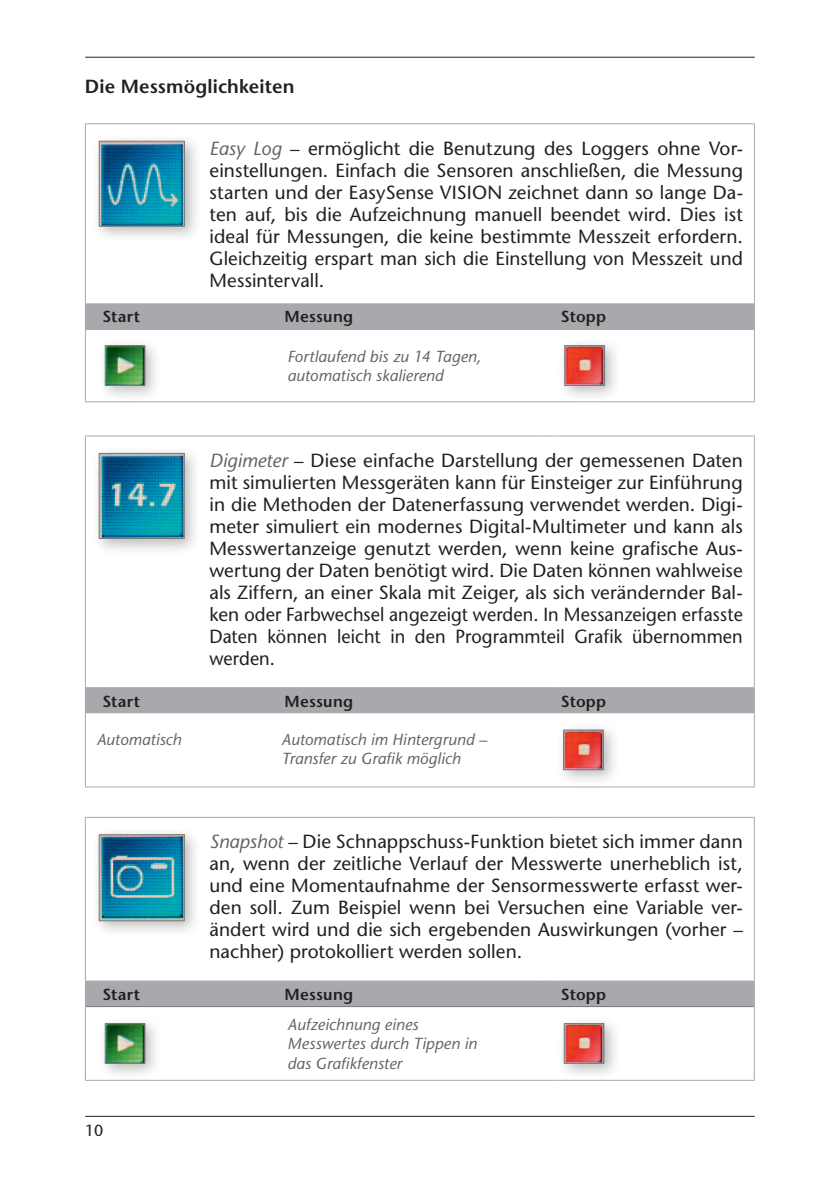
<style>
.page{position:relative;width:840px;height:1191px;background:#fff}
.page>*{position:absolute;margin:0;border:0;box-sizing:border-box;transform-origin:0 0}
._22_Fließtext_1_BZ_n{font:500 19px/22px "Stone Sans Std";letter-spacing:.005em;color:#231f20;text-align:justify}
._21_Fließtext_1_2_BZ{font:500 19px/22px "Stone Sans Std";letter-spacing:.005em;color:#231f20;text-align:justify}
._02_Überschrift_2{font:600 19px "Stone Sans Std";letter-spacing:.01em;color:#231f20}
._90_Bildunterschrift{font:italic 500 16px/19.2px "Stone Sans Std";letter-spacing:.005em;color:#636366}
._20_Flietext_ohne_Ab{font:600 16px "Stone Sans Std";letter-spacing:.015em;color:#231f20}
.t1{font:500 16px "Stone Sans Std";color:#231f20}
.s1{font-style:italic;color:#636366}
</style>
<div class="page">
<hr style="left:85px;top:1115px;width:669px;height:1px;background:#231f20">
<hr style="left:85px;top:57px;width:669px;height:1px;background:#231f20">
<div style="left:85px;top:304px;width:669px;height:25px;background:#a8a9ad"></div>
<hr style="left:85px;top:303px;width:113px;height:1px;background:#a8a9ad">
<hr style="left:198px;top:303px;width:72px;height:1px;background:#a8a9ad">
<hr style="left:270px;top:303px;width:277px;height:1px;background:#a8a9ad">
<hr style="left:547px;top:303px;width:207px;height:1px;background:#a8a9ad">
<hr style="left:85px;top:329px;width:113px;height:1px;background:#a8a9ad">
<hr style="left:85px;top:330px;width:1px;height:71px;background:#a8a9ad">
<hr style="left:198px;top:329px;width:72px;height:1px;background:#a8a9ad">
<hr style="left:270px;top:329px;width:277px;height:1px;background:#a8a9ad">
<hr style="left:547px;top:329px;width:207px;height:1px;background:#a8a9ad">
<hr style="left:753px;top:330px;width:1px;height:71px;background:#a8a9ad">
<hr style="left:85px;top:401px;width:113px;height:1px;background:#a8a9ad">
<hr style="left:198px;top:401px;width:72px;height:1px;background:#a8a9ad">
<hr style="left:270px;top:401px;width:277px;height:1px;background:#a8a9ad">
<hr style="left:547px;top:401px;width:207px;height:1px;background:#a8a9ad">
<hr style="left:198px;top:123px;width:72px;height:1px;background:#a8a9ad">
<hr style="left:270px;top:123px;width:277px;height:1px;background:#a8a9ad">
<hr style="left:547px;top:123px;width:207px;height:1px;background:#a8a9ad">
<hr style="left:753px;top:124px;width:1px;height:179px;background:#a8a9ad">
<hr style="left:85px;top:123px;width:113px;height:1px;background:#a8a9ad">
<hr style="left:85px;top:124px;width:1px;height:179px;background:#a8a9ad">
<div style="left:91px;top:133px;width:110px;height:110px;background:#231f20;opacity:.3"></div>
<img style="left:101px;top:143px;width:82px;height:82px">
<div style="left:99px;top:141px;width:86px;height:86px;border:1px solid #76787b"></div>
<div style="left:97px;top:338px;width:65px;height:64px;background:#231f20;opacity:.3"></div>
<img style="left:107px;top:347px;width:36px;height:36px">
<div style="left:105px;top:345px;width:40px;height:40px;border:1px solid #76787b"></div>
<div style="left:556px;top:338px;width:65px;height:65px;background:#231f20;opacity:.3"></div>
<img style="left:566px;top:347px;width:36px;height:37px">
<div style="left:564px;top:345px;width:40px;height:41px;border:1px solid #76787b"></div>
<svg style="left:85px;top:688px;width:668px;height:318px"></svg>
<hr style="left:86px;top:1006px;width:112px;height:1px;background:#76787b">
<hr style="left:198px;top:1006px;width:72px;height:1px;background:#76787b">
<svg style="left:270px;top:1006px;width:12px;height:1px"></svg>
<hr style="left:282px;top:1006px;width:258px;height:1px;background:#76787b">
<svg style="left:540px;top:1006px;width:18px;height:1px"></svg>
<hr style="left:558px;top:1006px;width:195px;height:1px;background:#76787b">
<hr style="left:85px;top:687px;width:113px;height:1px;background:#a8a9ad">
<svg style="left:85px;top:688px;width:1px;height:25px"></svg>
<hr style="left:198px;top:687px;width:72px;height:1px;background:#a8a9ad">
<svg style="left:270px;top:687px;width:12px;height:1px"></svg>
<hr style="left:282px;top:687px;width:258px;height:1px;background:#a8a9ad">
<svg style="left:540px;top:687px;width:18px;height:1px"></svg>
<hr style="left:558px;top:687px;width:196px;height:1px;background:#a8a9ad">
<svg style="left:753px;top:688px;width:1px;height:25px"></svg>
<hr style="left:85px;top:713px;width:1px;height:73px;background:#a8a9ad">
<hr style="left:753px;top:713px;width:1px;height:73px;background:#a8a9ad">
<hr style="left:85px;top:786px;width:113px;height:1px;background:#a8a9ad">
<hr style="left:198px;top:786px;width:72px;height:1px;background:#a8a9ad">
<svg style="left:270px;top:786px;width:12px;height:1px"></svg>
<hr style="left:282px;top:786px;width:258px;height:1px;background:#a8a9ad">
<svg style="left:540px;top:786px;width:15px;height:1px"></svg>
<hr style="left:558px;top:786px;width:196px;height:1px;background:#a8a9ad">
<hr style="left:85px;top:980px;width:113px;height:1px;background:#a8a9ad">
<svg style="left:85px;top:981px;width:1px;height:25px"></svg>
<hr style="left:198px;top:980px;width:72px;height:1px;background:#a8a9ad">
<svg style="left:270px;top:980px;width:12px;height:1px"></svg>
<hr style="left:282px;top:980px;width:258px;height:1px;background:#a8a9ad">
<svg style="left:540px;top:980px;width:18px;height:1px"></svg>
<hr style="left:558px;top:980px;width:196px;height:1px;background:#a8a9ad">
<svg style="left:753px;top:981px;width:1px;height:25px"></svg>
<hr style="left:85px;top:1006px;width:1px;height:74px;background:#a8a9ad">
<hr style="left:753px;top:1006px;width:1px;height:74px;background:#a8a9ad">
<hr style="left:85px;top:435px;width:113px;height:1px;background:#a8a9ad">
<hr style="left:85px;top:436px;width:1px;height:251px;background:#a8a9ad">
<hr style="left:198px;top:435px;width:72px;height:1px;background:#a8a9ad">
<svg style="left:270px;top:435px;width:12px;height:1px"></svg>
<hr style="left:282px;top:435px;width:258px;height:1px;background:#a8a9ad">
<svg style="left:540px;top:435px;width:18px;height:1px"></svg>
<hr style="left:558px;top:435px;width:196px;height:1px;background:#a8a9ad">
<hr style="left:753px;top:436px;width:1px;height:251px;background:#a8a9ad">
<hr style="left:85px;top:817px;width:113px;height:1px;background:#a8a9ad">
<hr style="left:85px;top:817px;width:1px;height:163px;background:#a8a9ad">
<hr style="left:198px;top:817px;width:72px;height:1px;background:#a8a9ad">
<svg style="left:270px;top:817px;width:12px;height:1px"></svg>
<hr style="left:282px;top:817px;width:258px;height:1px;background:#a8a9ad">
<svg style="left:540px;top:817px;width:18px;height:1px"></svg>
<hr style="left:558px;top:817px;width:196px;height:1px;background:#a8a9ad">
<hr style="left:753px;top:817px;width:1px;height:163px;background:#a8a9ad">
<hr style="left:282px;top:1080px;width:258px;height:1px;background:#a8a9ad">
<svg style="left:540px;top:1080px;width:18px;height:1px"></svg>
<hr style="left:558px;top:1080px;width:196px;height:1px;background:#a8a9ad">
<hr style="left:85px;top:1080px;width:113px;height:1px;background:#a8a9ad">
<hr style="left:198px;top:1080px;width:72px;height:1px;background:#a8a9ad">
<svg style="left:270px;top:1080px;width:12px;height:1px"></svg>
<div style="left:91px;top:445px;width:110px;height:111px;background:#231f20;opacity:.3"></div>
<img style="left:101px;top:455px;width:81px;height:82px">
<div style="left:99px;top:453px;width:85px;height:86px;border:1px solid #76787b"></div>
<div style="left:555px;top:722px;width:65px;height:65px;background:#231f20;opacity:.3"></div>
<img style="left:565px;top:731px;width:36px;height:37px">
<div style="left:563px;top:729px;width:40px;height:41px;border:1px solid #76787b"></div>
<div style="left:91px;top:827px;width:110px;height:111px;background:#231f20;opacity:.3"></div>
<img style="left:101px;top:836px;width:81px;height:83px">
<div style="left:99px;top:834px;width:85px;height:87px;border:1px solid #76787b"></div>
<div style="left:97px;top:1016px;width:65px;height:64px;background:#231f20;opacity:.3"></div>
<img style="left:107px;top:1025px;width:36px;height:36px">
<div style="left:105px;top:1023px;width:40px;height:40px;border:1px solid #76787b"></div>
<div style="left:556px;top:1015px;width:65px;height:65px;background:#231f20;opacity:.3"></div>
<img style="left:565px;top:1025px;width:37px;height:36px">
<div style="left:563px;top:1023px;width:41px;height:40px;border:1px solid #76787b"></div>
<p class="_02_Überschrift_2" style="left:85px;top:75px;width:211px">Die Messmöglichkeiten</p>
<p class="_22_Fließtext_1_BZ_n" style="left:209px;top:137px;width:534px"><span class="s1">Easy Log</span> – ermöglicht die Benutzung des Loggers ohne Vor&shy;einstellungen. Einfach die Sensoren anschließen, die Messung starten und der EasySense VISION zeichnet dann so lange Da&shy;ten auf, bis die Aufzeichnung manuell beendet wird. Dies ist ideal für Messungen, die keine bestimmte Messzeit erfordern.<br>Gleichzeitig erspart man sich die Einstellung von Messzeit und Messintervall.</p>
<p class="_20_Flietext_ohne_Ab" style="left:102px;top:307px;width:39px">Start</p>
<p class="_20_Flietext_ohne_Ab" style="left:284px;top:307px;width:70px">Messung</p>
<p class="_20_Flietext_ohne_Ab" style="left:560px;top:307px;width:47px">Stopp</p>
<p class="_90_Bildunterschrift" style="left:287px;top:347px;width:195px">Fortlaufend bis zu 14 Tagen, automatisch skalierend</p>
<p class="_21_Fließtext_1_2_BZ" style="left:209px;top:449px;width:534px"><span class="s1">Digimeter</span> – Diese einfache Darstellung der gemessenen Daten mit simulierten Messgeräten kann für Einsteiger zur Einführung in die Methoden der Datenerfassung verwendet werden. Digi&shy;meter simuliert ein modernes Digital-Multimeter und kann als Messwertanzeige genutzt werden, wenn keine grafische Aus&shy;wertung der Daten benötigt wird. Die Daten können wahlweise als Ziffern, an einer Skala mit Zeiger, als sich verändernder Bal&shy;ken oder Farbwechsel angezeigt werden. In Messanzeigen erfasste Daten können leicht in den Programmteil Grafik übernommen werden.</p>
<p class="_20_Flietext_ohne_Ab" style="left:102px;top:691px;width:39px">Start</p>
<p class="_20_Flietext_ohne_Ab" style="left:284px;top:691px;width:70px">Messung</p>
<p class="_20_Flietext_ohne_Ab" style="left:560px;top:691px;width:47px">Stopp</p>
<p class="_90_Bildunterschrift" style="left:97px;top:729px;width:86px">Automatisch</p>
<p class="_90_Bildunterschrift" style="left:281px;top:729px;width:207px">Automatisch im Hintergrund –<br>Transfer zu Grafik möglich</p>
<p class="_22_Fließtext_1_BZ_n" style="left:209px;top:830px;width:534px"><span class="s1">Snapshot</span> – Die Schnappschuss-Funktion bietet sich immer dann an, wenn der zeitliche Verlauf der Messwerte unerheblich ist, und eine Momentaufnahme der Sensormesswerte erfasst wer&shy;den soll. Zum Beispiel wenn bei Versuchen eine Variable ver&shy;ändert wird und die sich ergebenden Auswirkungen (vorher – nachher) protokolliert werden sollen.</p>
<p class="_20_Flietext_ohne_Ab" style="left:102px;top:984px;width:39px">Start</p>
<p class="_20_Flietext_ohne_Ab" style="left:284px;top:984px;width:70px">Messung</p>
<p class="_20_Flietext_ohne_Ab" style="left:560px;top:984px;width:47px">Stopp</p>
<p class="_90_Bildunterschrift" style="left:287px;top:1015px;width:191px">Aufzeichnung eines<br>Messwertes durch Tippen in das Grafikfenster</p>
<p class="t1" style="left:85px;top:1120px;width:20px">10</p>
</div>
